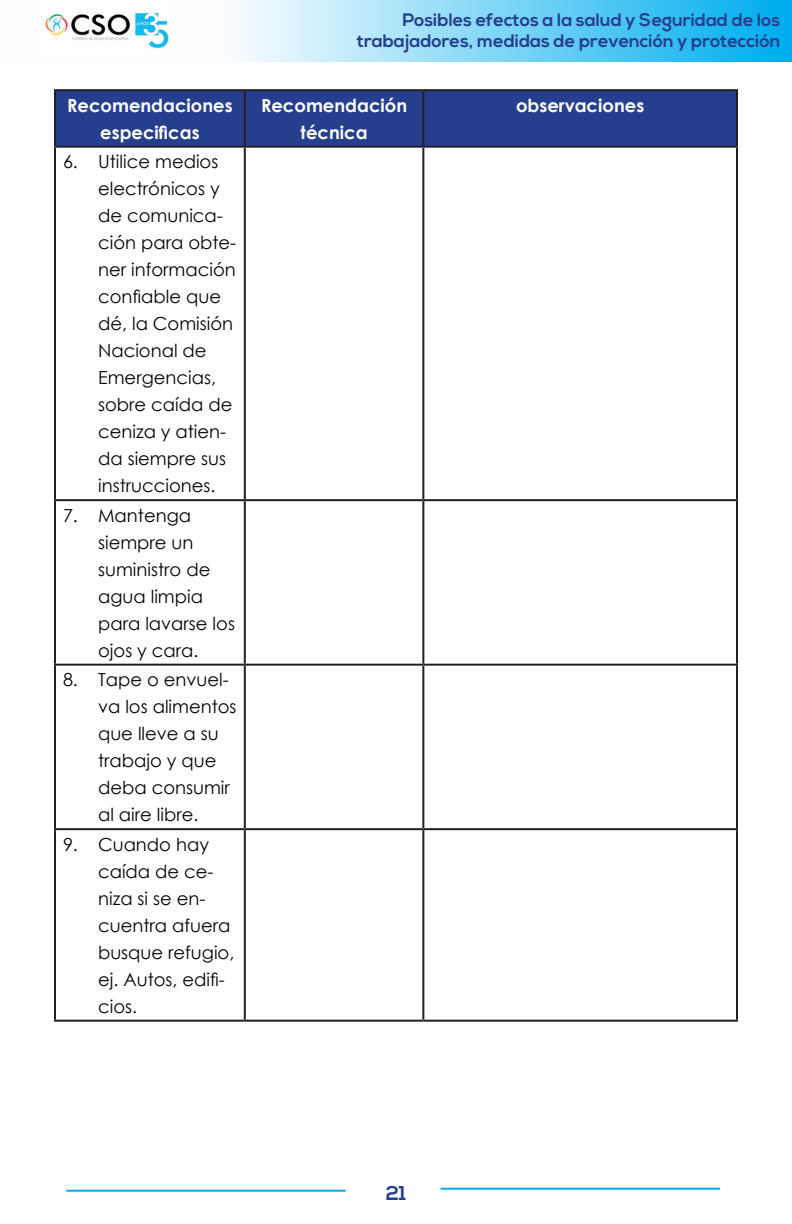
<style>
.page{position:relative;width:792px;height:1224px;background:#fff}
.page>*{position:absolute;margin:0;border:0;box-sizing:border-box;transform-origin:0 0}
.t1{font:700 20px "Nexa";color:#253f8e}
.t2{font:18px/27px "Century Gothic";color:#040503}
.t3{font:700 18px/21.6px "Nexa";color:#253f8e;text-align:right}
.t4{font:700 18px/27px "Century Gothic";color:#fff;text-align:center}
</style>
<div class="page">
<hr style="left:66px;top:1190px;width:280px;height:2px;background:#00aeef">
<hr style="left:441px;top:1188px;width:279px;height:2px;background:#00aeef">
<svg style="left:168px;top:0;width:624px;height:62px;background:#88d8f7"></svg>
<img style="left:45px;top:13px;width:123px;height:36px">
<div style="left:56px;top:91px;width:680px;height:55px;background:#253f8e"></div>
<hr style="left:54px;top:89px;width:191px;height:2px;background:#231f20">
<hr style="left:54px;top:91px;width:2px;height:55px;background:#231f20">
<hr style="left:245px;top:89px;width:178px;height:2px;background:#231f20">
<hr style="left:244px;top:91px;width:2px;height:55px;background:#231f20">
<hr style="left:423px;top:89px;width:315px;height:2px;background:#231f20">
<hr style="left:422px;top:91px;width:2px;height:55px;background:#231f20">
<hr style="left:736px;top:91px;width:2px;height:55px;background:#231f20">
<hr style="left:54px;top:146px;width:191px;height:2px;background:#231f20">
<hr style="left:54px;top:148px;width:2px;height:351px;background:#231f20">
<hr style="left:245px;top:146px;width:178px;height:2px;background:#231f20">
<hr style="left:244px;top:148px;width:2px;height:351px;background:#231f20">
<hr style="left:423px;top:146px;width:315px;height:2px;background:#231f20">
<hr style="left:422px;top:148px;width:2px;height:351px;background:#231f20">
<hr style="left:736px;top:148px;width:2px;height:351px;background:#231f20">
<hr style="left:54px;top:499px;width:191px;height:2px;background:#231f20">
<hr style="left:54px;top:501px;width:2px;height:163px;background:#231f20">
<hr style="left:245px;top:499px;width:178px;height:2px;background:#231f20">
<hr style="left:244px;top:501px;width:2px;height:163px;background:#231f20">
<hr style="left:423px;top:499px;width:315px;height:2px;background:#231f20">
<hr style="left:422px;top:501px;width:2px;height:163px;background:#231f20">
<hr style="left:736px;top:501px;width:2px;height:163px;background:#231f20">
<hr style="left:54px;top:664px;width:191px;height:2px;background:#231f20">
<hr style="left:54px;top:666px;width:2px;height:162px;background:#231f20">
<hr style="left:245px;top:664px;width:178px;height:2px;background:#231f20">
<hr style="left:244px;top:666px;width:2px;height:162px;background:#231f20">
<hr style="left:423px;top:664px;width:315px;height:2px;background:#231f20">
<hr style="left:422px;top:666px;width:2px;height:162px;background:#231f20">
<hr style="left:736px;top:666px;width:2px;height:162px;background:#231f20">
<hr style="left:54px;top:828px;width:191px;height:2px;background:#231f20">
<hr style="left:54px;top:830px;width:2px;height:190px;background:#231f20">
<hr style="left:245px;top:828px;width:178px;height:2px;background:#231f20">
<hr style="left:244px;top:830px;width:2px;height:190px;background:#231f20">
<hr style="left:423px;top:828px;width:315px;height:2px;background:#231f20">
<hr style="left:422px;top:830px;width:2px;height:190px;background:#231f20">
<hr style="left:736px;top:830px;width:2px;height:190px;background:#231f20">
<hr style="left:54px;top:1020px;width:191px;height:2px;background:#231f20">
<hr style="left:245px;top:1020px;width:178px;height:2px;background:#231f20">
<hr style="left:423px;top:1020px;width:315px;height:2px;background:#231f20">
<p class="t3" style="left:357px;top:9px;width:425px">Posibles efectos a la salud y Seguridad de los trabajadores, medidas de prevención y protección</p>
<p class="t4" style="left:67px;top:91px;width:167px">Recomendaciones especificas</p>
<p class="t4" style="left:261px;top:91px;width:148px">Recomendación técnica</p>
<p class="t4" style="left:516px;top:91px;width:130px">observaciones</p>
<p class="t2" style="left:98px;top:148px;width:140px;text-indent:-35px">6. Utilice medios electrónicos y de comunica&shy;ción para obte&shy;ner información confiable que dé, la Comisión<br>Nacional de<br>Emergencias, sobre caída de ceniza y atien&shy;da siempre sus instrucciones.</p>
<p class="t2" style="left:98px;top:501px;width:138px;text-indent:-35px">7. Mantenga siempre un suministro de agua limpia para lavarse los ojos y cara.</p>
<p class="t2" style="left:98px;top:666px;width:140px;text-indent:-35px">8. Tape o envuel&shy;va los alimentos que lleve a su trabajo y que deba consumir al aire libre.</p>
<p class="t2" style="left:98px;top:830px;width:138px;text-indent:-35px">9. Cuando hay caída de ce&shy;niza si se en&shy;cuentra afuera busque refugio, ej. Autos, edifi&shy;cios.</p>
<p class="t1" style="left:386px;top:1182px;width:22px">21</p>
</div>
